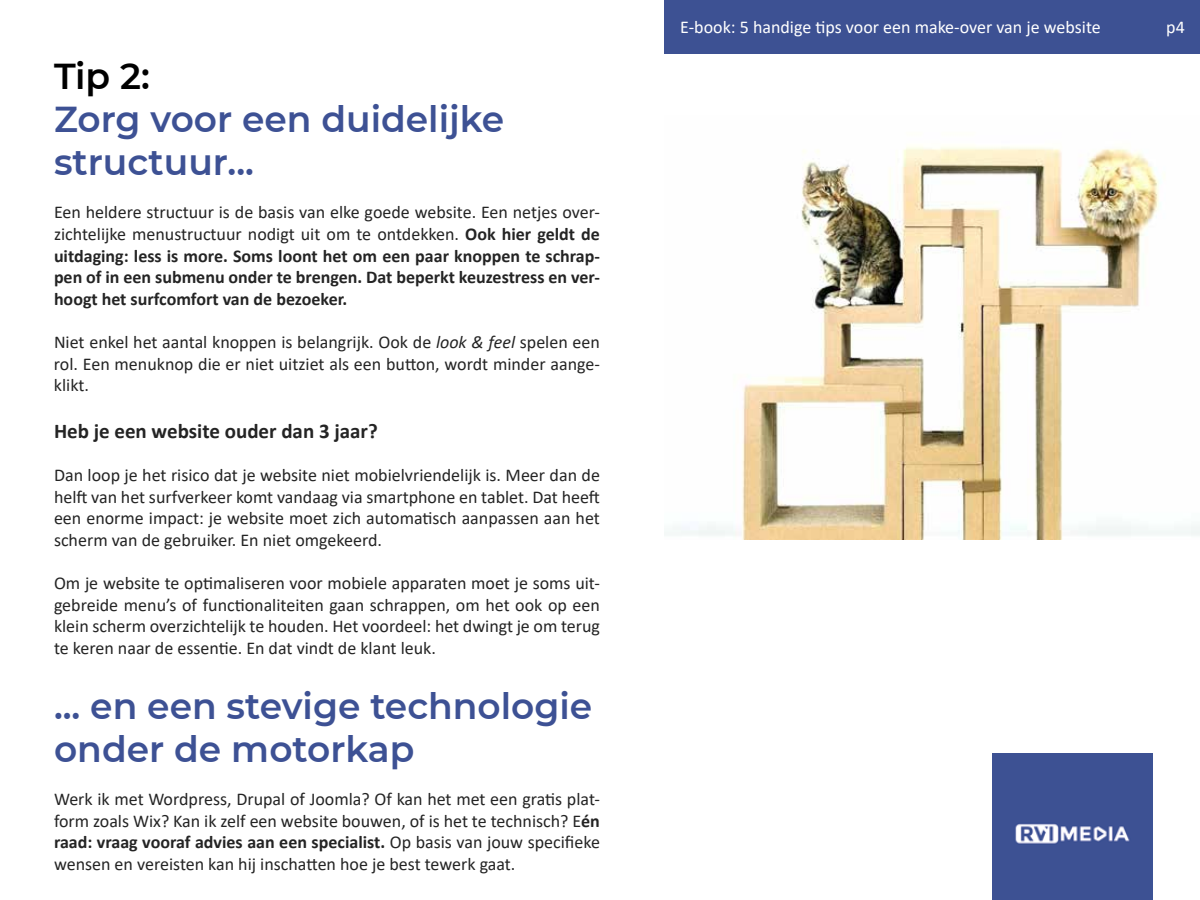
<style>
.page{position:relative;width:1200px;height:900px;background:#fff}
.page>*{position:absolute;margin:0;border:0;box-sizing:border-box;transform-origin:0 0}
.t1{font:600 36px/43.2px "Montserrat";color:#3d5194}
.t2{font:600 36px "Montserrat";color:#000}
.t3{font:700 21px "Calibri";color:#242424}
.t4{font:18px/21.6px "Calibri";color:#242424;text-align:justify}
.t5{font:700 18px/21.6px "Calibri";color:#242424;text-align:justify}
.t6{font:18px "Calibri";color:#fff}
.s1{font-weight:400}
.s2{font-style:italic}
.s3{font-weight:700}
</style>
<div class="page">
<img style="left:664px;top:146px;width:536px;height:394px">
<div style="left:992px;top:753px;width:161px;height:147px;background:#3d5193"></div>
<div style="left:664px;top:0;width:536px;height:54px;background:#3d5193"></div>
<h1 class="t2" style="left:54px;top:51px;width:97px">Tip 2:</h1>
<h1 class="t1" style="left:54px;top:96px;width:452px">Zorg voor een duidelijke structuur...</h1>
<p class="t5" style="left:54px;top:201px;width:548px"><span class="s1">Een heldere structuur is de basis van elke goede website. Een netjes over&shy;zichtelijke menustructuur nodigt uit om te ontdekken.</span> Ook hier geldt de uitdaging: less is more. Soms loont het om een paar knoppen te schrap&shy;pen of in een submenu onder te brengen. Dat beperkt keuzestress en ver&shy;hoogt het surfcomfort van de bezoeker.</p>
<p class="t4" style="left:54px;top:331px;width:548px">Niet enkel het aantal knoppen is belangrijk. Ook de <span class="s2">look &amp; feel</span> spelen een rol. Een menuknop die er niet uitziet als een button, wordt minder aange&shy;klikt.</p>
<p class="t3" style="left:54px;top:416px;width:325px">Heb je een website ouder dan 3 jaar?</p>
<p class="t4" style="left:54px;top:464px;width:548px">Dan loop je het risico dat je website niet mobielvriendelijk is. Meer dan de helft van het surfverkeer komt vandaag via smartphone en tablet. Dat heeft een enorme impact: je website moet zich automatisch aanpassen aan het scherm van de gebruiker. En niet omgekeerd.</p>
<p class="t4" style="left:54px;top:572px;width:548px">Om je website te optimaliseren voor mobiele apparaten moet je soms uit&shy;gebreide menu’s of functionaliteiten gaan schrappen, om het ook op een klein scherm overzichtelijk te houden. Het voordeel: het dwingt je om terug te keren naar de essentie. En dat vindt de klant leuk.</p>
<h1 class="t1" style="left:54px;top:683px;width:540px">... en een stevige technologie onder de motorkap</h1>
<p class="t4" style="left:54px;top:788px;width:548px">Werk ik met Wordpress, Drupal of Joomla? Of kan het met een gratis plat&shy;form zoals Wix? Kan ik zelf een website bouwen, of is het te technisch? E<span class="s3">én raad: vraag vooraf advies aan een specialist.</span> Op basis van jouw specifieke wensen en vereisten kan hij inschatten hoe je best tewerk gaat.</p>
<p class="t6" style="left:680px;top:15px;width:422px">E-book: 5 handige tips voor een make-over van je website</p>
<p class="t6" style="left:1166px;top:15px;width:20px">p4</p>
</div>
